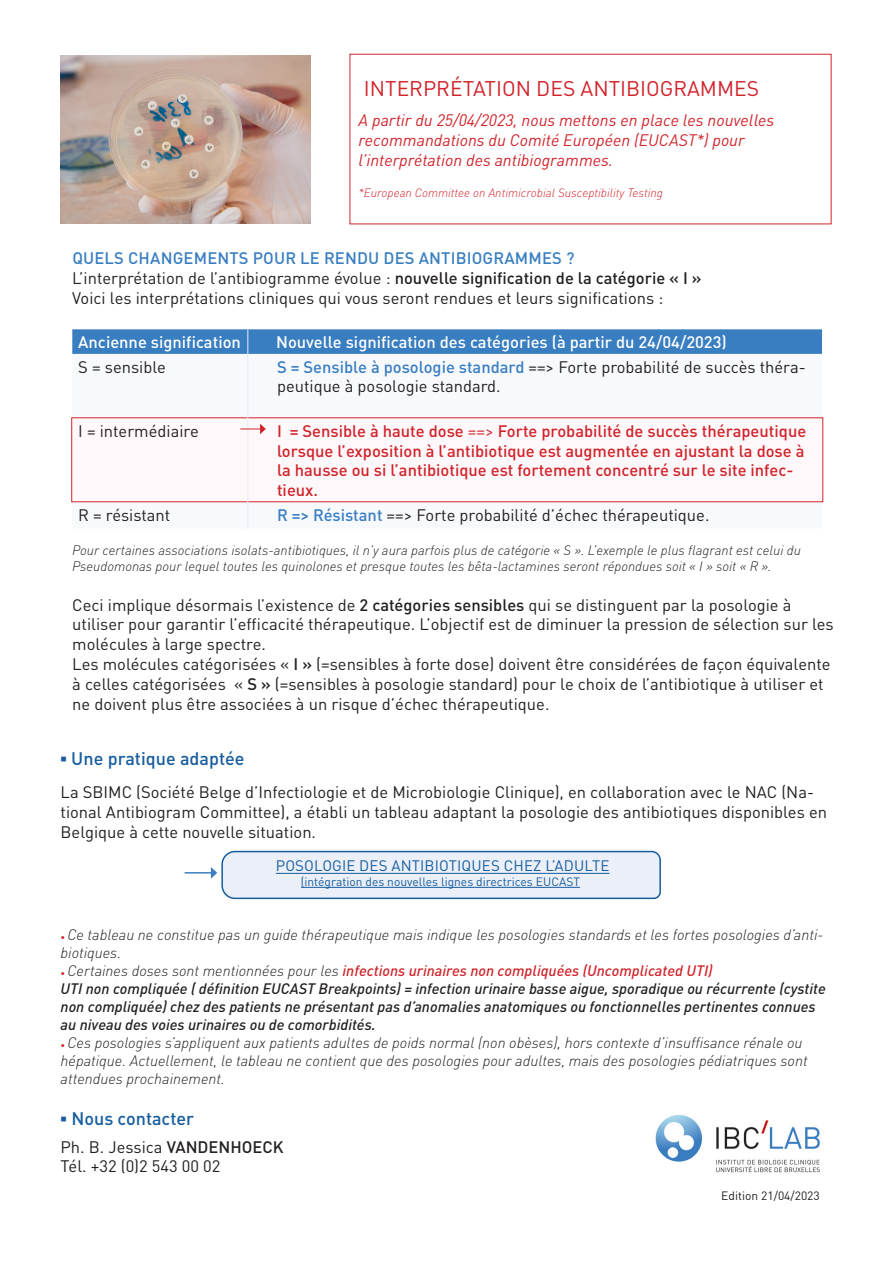
<style>
.page{position:relative;width:893px;height:1263px;background:#fff}
.page>*{position:absolute;margin:0;border:0;box-sizing:border-box;transform-origin:0 0}
.t1{font:21px "DIN Pro";color:#d1232a}
.t2{font:500 18px "DIN Pro";color:#175d9e}
.t3{font:16.5px/19.8px "DIN Pro";color:#231f20}
.t4{font:500 16.5px/19.8px "DIN Pro";color:#d1232a}
.t5{font:italic 16.5px "DIN Pro";color:#d1232a}
.t6{font:500 16.5px "DIN Pro";color:#fff}
.t7{font:italic 300 15px/18px "DINOT";color:#231f20}
.t8{font:15px "DIN Pro";letter-spacing:.01em;color:#175d9e}
.t9{font:italic 300 13.5px/16.2px "DINOT";color:#231f20}
.t10{font:italic 300 12px "DINOT";color:#d1232a}
.t11{font:12px "DIN Pro";color:#175d9e}
.t12{font:12px "DIN Pro";color:#231f20}
.s1{font-weight:500;color:#397ec1}
.s2{font-weight:500}
.s3{font-weight:400}
.s4{font-family:"Arial";font-weight:700}
.s5{font-family:"DIN Pro";font-weight:400;font-style:normal;font-size:9px;color:#d1232a}
.s6{font-family:"DIN Pro";font-weight:500;color:#d1232a}
.s7{font-family:"DIN Pro";font-weight:500}
</style>
<div class="page">
<svg style="left:72px;top:329px;width:750px;height:25px;background:#3c80c2"></svg>
<svg style="left:72px;top:354px;width:750px;height:174px"></svg>
<svg style="left:73px;top:419px;width:748px;height:81px"></svg>
<img style="left:655px;top:1115px;width:165px;height:58px">
<svg style="left:185px;top:850px;width:476px;height:50px;background:#d9e3f0"></svg>
<img style="left:61px;top:55px;width:249px;height:169px">
<hr style="left:247px;top:330px;width:1px;height:198px;background:#e5ecf6">
<svg style="left:240px;top:424px;width:26px;height:10px"></svg>
<p class="t1" style="left:364px;top:72px;width:397px">INTERPRÉTATION DES ANTIBIOGRAMMES</p>
<p class="t5" style="left:359px;top:108px;width:417px">A partir du 25/04/2023, nous mettons en place les nouvelles</p>
<p class="t5" style="left:359px;top:127px;width:388px">recommandations du Comité Européen (EUCAST*) pour</p>
<p class="t5" style="left:359px;top:147px;width:256px">l’interprétation des antibiogrammes.</p>
<p class="t10" style="left:359px;top:184px;width:306px">*European Committee on Antimicrobial Susceptibility Testing</p>
<p class="t3" style="left:72px;top:247px;width:631px"><span class="s1">QUELS CHANGEMENTS POUR LE RENDU DES ANTIBIOGRAMMES ?<br></span>L’interprétation de l’antibiogramme évolue : <span class="s2">nouvelle signification de la catégorie « I »<br></span>Voici les interprétations cliniques qui vous seront rendues et leurs significations :</p>
<p class="t6" style="left:78px;top:329px;width:164px">Ancienne signification</p>
<p class="t6" style="left:276px;top:329px;width:452px">Nouvelle signification des catégories (à partir du 24/04/2023)</p>
<p class="t3" style="left:78px;top:356px;width:89px">S = sensible</p>
<p class="t3" style="left:277px;top:356px;width:530px"><span class="s1">S = Sensible à posologie standard</span> ==&gt; Forte probabilité de succès théra&shy;peutique à posologie standard.</p>
<p class="t3" style="left:78px;top:420px;width:122px">I = intermédiaire</p>
<p class="t4" style="left:277px;top:420px;width:531px">I = Sensible à haute dose <span class="s3">==&gt;</span> Forte probabilité de succès thérapeutique lorsque l’exposition à l’antibiotique est augmentée en ajustant la dose à la hausse ou si l’antibiotique est fortement concentré sur le site infec&shy;tieux.</p>
<p class="t3" style="left:78px;top:504px;width:94px">R = résistant</p>
<p class="t3" style="left:277px;top:504px;width:434px"><span class="s1">R =&gt; Résistant</span> ==&gt; Forte probabilité d’échec thérapeutique.</p>
<p class="t9" style="left:72px;top:541px;width:730px">Pour certaines associations isolats-antibiotiques, il n’y aura parfois plus de catégorie « S ». L’exemple le plus flagrant est celui du<br>Pseudomonas pour lequel toutes les quinolones et presque toutes les bêta-lactamines seront répondues soit « I » soit « R ».</p>
<p class="t3" style="left:72px;top:594px;width:763px">Ceci implique désormais l’existence de <span class="s2">2 catégories sensibles</span> qui se distinguent par la posologie à utiliser pour garantir l’efficacité thérapeutique. L’objectif est de diminuer la pression de sélection sur les molécules à large spectre.</p>
<p class="t3" style="left:72px;top:653px;width:760px">Les molécules catégorisées « <span class="s2">I »</span> (=sensibles à forte dose) doivent être considérées de façon équivalente à celles catégorisées « <span class="s2">S »</span> (=sensibles à posologie standard) pour le choix de l’antibiotique à utiliser et ne doivent plus être associées à un risque d’échec thérapeutique.</p>
<p class="t2" style="left:61px;top:745px;width:185px"><span class="s4">▪</span> Une pratique adaptée</p>
<p class="t3" style="left:61px;top:781px;width:768px">La SBIMC (Société Belge d’Infectiologie et de Microbiologie Clinique), en collaboration avec le NAC (Na&shy;tional Antibiogram Committee), a établi un tableau adaptant la posologie des antibiotiques disponibles en<br>Belgique à cette nouvelle situation.</p>
<p class="t8" style="left:276px;top:854px;width:335px">POSOLOGIE DES ANTIBIOTIQUES CHEZ L’ADULTE</p>
<p class="t11" style="left:301px;top:872px;width:281px">(intégration des nouvelles lignes directrices EUCAST</p>
<p class="t7" style="left:61px;top:924px;width:767px"><span class="s5">∙</span> Ce tableau ne constitue pas un guide thérapeutique mais indique les posologies standards et les fortes posologies d’anti&shy;biotiques.<br><span class="s5">∙</span> Certaines doses sont mentionnées pour les <span class="s6">infections urinaires non compliquées (Uncomplicated UTI)<br></span><span class="s7">UTI non compliquée ( définition EUCAST Breakpoints) = infection urinaire basse aigue, sporadique ou récurrente (cystite non compliquée) chez des patients ne présentant pas d’anomalies anatomiques ou fonctionnelles pertinentes connues au niveau des voies urinaires ou de comorbidités.<br></span><span class="s5">∙</span> Ces posologies s’appliquent aux patients adultes de poids normal (non obèses), hors contexte d’insuffisance rénale ou hépatique. Actuellement, le tableau ne contient que des posologies pour adultes, mais des posologies pédiatriques sont attendues prochainement.</p>
<p class="t2" style="left:61px;top:1105px;width:135px"><span class="s4">▪</span> Nous contacter</p>
<p class="t3" style="left:61px;top:1136px;width:225px">Ph. B. Jessica <span class="s2">VANDENHOECK<br></span>Tél. +32 (0)2 543 00 02</p>
<p class="t12" style="left:721px;top:1186px;width:100px">Edition 21/04/2023</p>
</div>
